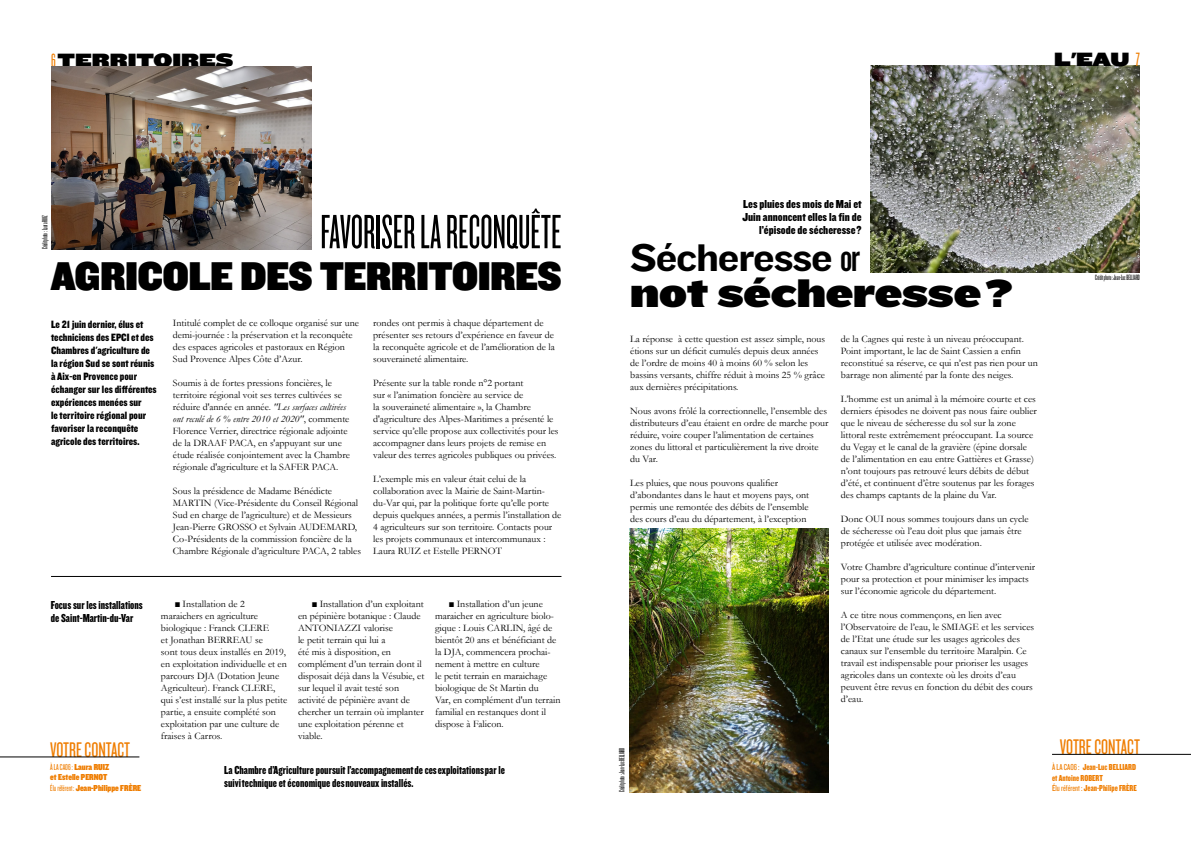
<style>
.page{position:relative;width:1191px;height:842px;background:#fff}
.page>*{position:absolute;margin:0;border:0;box-sizing:border-box;transform-origin:0 0}
.t1{font:50px "Knockout HTF26 Junior Flyweight";color:#000}
.t2{font:41.7px "Knockout HTF91 Ultmt Middlewt";color:#000}
.t3{font:40px "Knockout HTF94 Ultmt Sumo";color:#000}
.t4{font:40px "Knockout HTF52 Cruiserweight";letter-spacing:-.03em;color:#000}
.t5{font:22px "Knockout HTF27 Junior Bantamwt";color:#ef7d00}
.t6{font:20px "Knockout HTF94 Ultmt Sumo";color:#000}
.t7{font:12px/13px "Knockout HTF69 Full Liteweight";color:#000}
.t8{font:12px/13px "Knockout HTF70 Full Welterwt";color:#000;text-align:right}
.t9{font:11px/13px "Knockout HTF70 Full Welterwt";color:#000}
.t10{font:10px/12px "Garamond";color:#000}
.t11{font:9px/10.8px "Knockout HTF69 Full Liteweight";color:#ef7d00}
.t12{font:9px/10.8px "Knockout HTF90 Ultmt Welterwt";color:#ef7d00}
.t13{font:8px "Knockout HTF26 Junior Flyweight";color:#000}
.s1{font-family:"Knockout HTF26 Junior Flyweight";color:#ef7d00}
.s2{font-style:italic}
.s3{font-family:"Knockout HTF27 Junior Bantamwt"}
.s4{font-family:"Knockout HTF94 Ultmt Sumo"}
.s5{font-family:"Knockout HTF48 Featherweight"}
.s6{font-family:"Knockout HTF28 Junior Featherwt"}
.s7{font-family:"Knockout HTF29 Junior Liteweight"}
</style>
<div class="page">
<hr style="left:0;top:757px;width:139px;height:1px;background:#000">
<hr style="left:1052px;top:754px;width:139px;height:1px;background:#000">
<img style="left:871px;top:66px;width:269px;height:206px">
<img style="left:629px;top:529px;width:199px;height:264px">
<img style="left:51px;top:67px;width:261px;height:182px">
<hr style="left:51px;top:576px;width:510px;height:1px;background:#000">
<h3 class="t6" style="left:51px;top:49px;width:184px"><span class="s1">6</span> TERRITOIRES</h3>
<h1 class="t1" style="left:320px;top:208px;width:243px">FAVORISER LA RECONQUÊTE</h1>
<h2 class="t2" style="left:51px;top:254px;width:512px">AGRICOLE DES TERRITOIRES</h2>
<p class="t10" style="left:173px;top:317px;width:187px">Intitulé complet de ce colloque organisé sur une demi-journée : la préservation et la reconquête des espaces agricoles et pastoraux en Région Sud Provence Alpes Côte d’Azur.</p>
<p class="t10" style="left:173px;top:377px;width:178px">Soumis à de fortes pressions foncières, le territoire régional voit ses terres cultivées se réduire d'année en année. <span class="s2">"Les surfaces cultivées ont reculé de 6 % entre 2010 et 2020"</span>, commente Florence Verrier, directrice régionale adjointe de la DRAAF PACA, en s'appuyant sur une étude réalisée conjointement avec la Chambre régionale d'agriculture et la SAFER PACA.</p>
<p class="t10" style="left:173px;top:485px;width:189px">Sous la présidence de Madame Bénédicte MARTIN (Vice-Présidente du Conseil Régional Sud en charge de l’agriculture) et de Messieurs Jean-Pierre GROSSO et Sylvain AUDEMARD, Co-Présidents de la commission foncière de la Chambre Régionale d’agriculture PACA, 2 tables</p>
<p class="t13" style="left:41px;top:249px;width:35px;rotate:-90deg">Crédit photo : Laura RUIZ</p>
<p class="t10" style="left:373px;top:317px;width:183px">rondes ont permis à chaque département de présenter ses retours d’expérience en faveur de la reconquête agricole et de l’amélioration de la souveraineté alimentaire.</p>
<p class="t10" style="left:373px;top:377px;width:187px">Présente sur la table ronde n°2 portant<br>sur « l’animation foncière au service de<br>la souveraineté alimentaire », la Chambre d'agriculture des Alpes-Maritimes a présenté le service qu’elle propose aux collectivités pour les accompagner dans leurs projets de remise en valeur des terres agricoles publiques ou privées.</p>
<p class="t10" style="left:373px;top:473px;width:190px">L’exemple mis en valeur était celui de la collaboration avec la Mairie de Saint-Martin&shy;du-Var qui, par la politique forte qu’elle porte depuis quelques années, a permis l’installation de 4 agriculteurs sur son territoire. Contacts pour les projets communaux et intercommunaux :<br>Laura RUIZ et Estelle PERNOT</p>
<p class="t9" style="left:51px;top:318px;width:107px">Le 21 juin dernier, élus et techniciens des EPCI et des<br>Chambres d'agriculture de la région Sud se sont réunis à Aix-en Provence pour échanger sur les différentes expériences menées sur<br>le territoire régional pour favoriser la reconquête agricole des territoires.</p>
<p class="t7" style="left:51px;top:598px;width:94px">Focus sur les installations de Saint-Martin-du-Var</p>
<h3 class="t5" style="left:50px;top:739px;width:82px">VOTRE CONTACT</h3>
<p class="t12" style="left:50px;top:761px;width:92px"><span class="s3">À LA CA06 :</span> Laura RUIZ<br>et Estelle PERNOT<br><span class="s3">Élu référent :</span> Jean-Philippe FRÈRE</p>
<p class="t10" style="left:161px;top:598px;width:128px;text-indent:14px"><span class="s4">≠</span> Installation de 2 maraichers en agriculture biologique : Franck CLERE<br>et Jonathan BERREAU se<br>sont tous deux installés en 2019, en exploitation individuelle et en parcours DJA (Dotation Jeune<br>Agriculteur). Franck CLERE, qui s’est installé sur la plus petite partie, a ensuite complété son exploitation par une culture de fraises à Carros.</p>
<p class="t10" style="left:298px;top:598px;width:128px;text-indent:14px"><span class="s4">≠</span> Installation d’un exploitant en pépinière botanique : Claude<br>ANTONIAZZI valorise<br>le petit terrain qui lui a<br>été mis à disposition, en complément d’un terrain dont il disposait déjà dans la Vésubie, et sur lequel il avait testé son activité de pépinière avant de chercher un terrain où implanter une exploitation pérenne et viable.</p>
<p class="t10" style="left:435px;top:598px;width:127px;text-indent:14px"><span class="s4">≠</span> Installation d’un jeune maraicher en agriculture biolo&shy;gique : Louis CARLIN, âgé de bientôt 20 ans et bénéficiant de la DJA, commencera prochai&shy;nement à mettre en culture<br>le petit terrain en maraichage biologique de St Martin du<br>Var, en complément d'un terrain familial en restanques dont il dispose à Falicon.</p>
<p class="t7" style="left:224px;top:763px;width:282px">La Chambre d’Agriculture poursuit l’accompagnement de ces exploitations par le suivi technique et économique des nouveaux installés.</p>
<h3 class="t6" style="left:1054px;top:48px;width:87px">L'EAU <span class="s1">7</span></h3>
<p class="t8" style="left:742px;top:198px;width:121px">Les pluies des mois de Mai et<br>Juin annoncent elles la fin de l’épisode de sécheresse ?</p>
<h3 class="t4" style="left:630px;top:236px;width:231px">Sécheresse <span class="s5">or</span></h3>
<h3 class="t3" style="left:630px;top:270px;width:384px">not sécheresse ?</h3>
<p class="t10" style="left:630px;top:333px;width:196px">La réponse à cette question est assez simple, nous étions sur un déficit cumulés depuis deux années de l’ordre de moins 40 à moins 60 % selon les bassins versants, chiffre réduit à moins 25 % grâce aux dernières précipitations.</p>
<p class="t10" style="left:630px;top:405px;width:200px">Nous avons frôlé la correctionnelle, l’ensemble des distributeurs d’eau étaient en ordre de marche pour réduire, voire couper l’alimentation de certaines zones du littoral et particulièrement la rive droite du Var.</p>
<p class="t10" style="left:630px;top:477px;width:180px">Les pluies, que nous pouvons qualifier d’abondantes dans le haut et moyens pays, ont permis une remontée des débits de l’ensemble des cours d’eau du département, à l’exception</p>
<p class="t10" style="left:841px;top:333px;width:198px">de la Cagnes qui reste à un niveau préoccupant.<br>Point important, le lac de Saint Cassien a enfin reconstitué sa réserve, ce qui n’est pas rien pour un barrage non alimenté par la fonte des neiges.</p>
<p class="t10" style="left:841px;top:393px;width:197px">L’homme est un animal à la mémoire courte et ces derniers épisodes ne doivent pas nous faire oublier que le niveau de sécheresse du sol sur la zone littoral reste extrêmement préoccupant. La source du Vegay et le canal de la gravière (épine dorsale de l’alimentation en eau entre Gattières et Grasse) n’ont toujours pas retrouvé leurs débits de début d’été, et continuent d’être soutenus par les forages des champs captants de la plaine du Var.</p>
<p class="t10" style="left:841px;top:513px;width:189px">Donc OUI nous sommes toujours dans un cycle de sécheresse où l’eau doit plus que jamais être protégée et utilisée avec modération.</p>
<p class="t10" style="left:841px;top:561px;width:196px">Votre Chambre d’agriculture continue d’intervenir pour sa protection et pour minimiser les impacts sur l’économie agricole du département.</p>
<p class="t10" style="left:841px;top:609px;width:195px">A ce titre nous commençons, en lien avec l’Observatoire de l’eau, le SMIAGE et les services de l’Etat une étude sur les usages agricoles des canaux sur l’ensemble du territoire Maralpin. Ce travail est indispensable pour prioriser les usages agricoles dans un contexte où les droits d’eau peuvent être revus en fonction du débit des cours d’eau.</p>
<p class="t13" style="left:1095px;top:274px;width:46px">Crédit photo : Jean-Luc BELLIARD</p>
<p class="t13" style="left:618px;top:792px;width:46px;rotate:-90deg">Crédit photo : Jean-Luc BELLIARD</p>
<h3 class="t5" style="left:1059px;top:736px;width:82px">VOTRE CONTACT</h3>
<p class="t11" style="left:1052px;top:761px;width:86px"><span class="s6">À LA CA06 :</span> Jean-Luc BELLIARD et Antoine ROBERT<br><span class="s7">É</span><span class="s6">lu référent :</span> Jean-Philipe FRÈRE</p>
</div>
